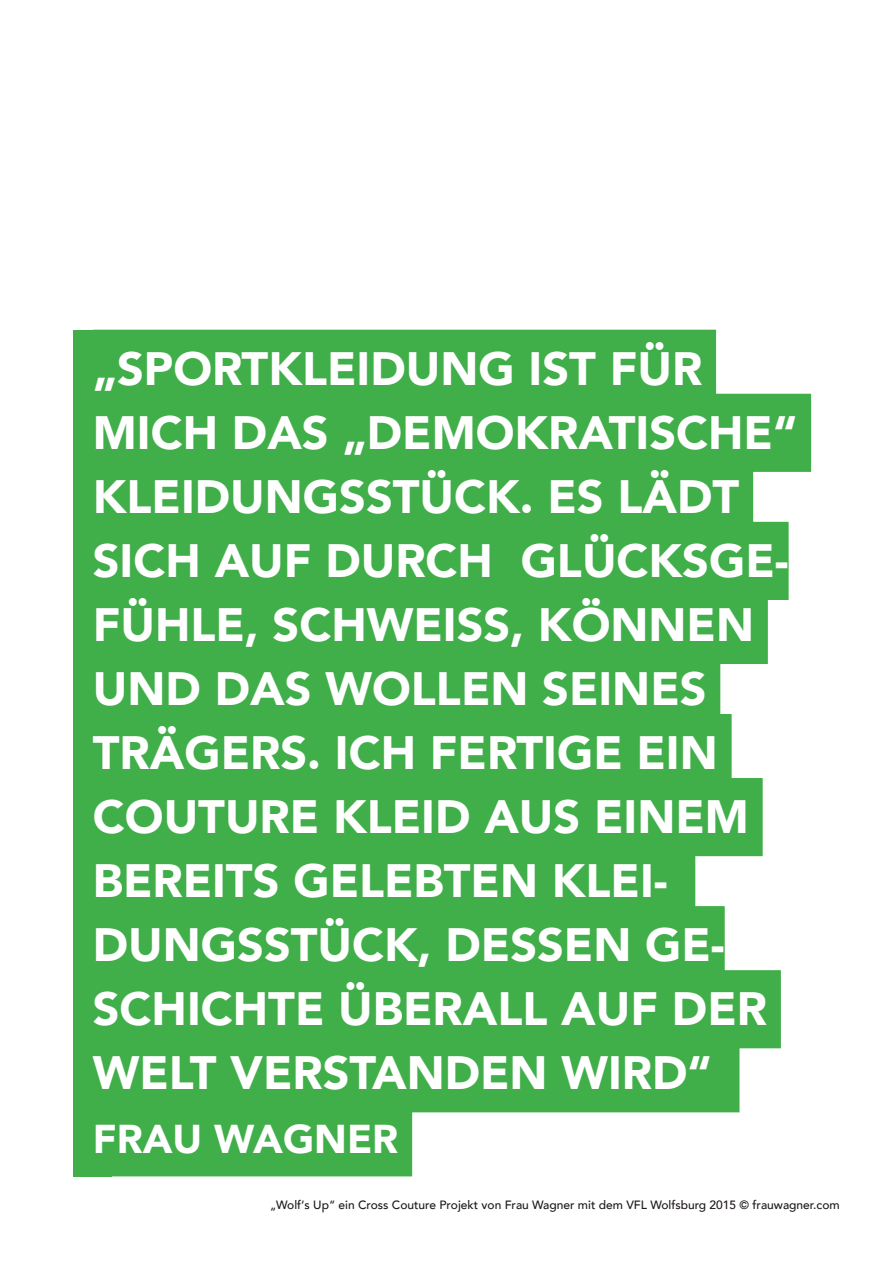
<style>
.page{position:relative;width:893px;height:1263px;background:#fff}
.page>*{position:absolute;margin:0;border:0;box-sizing:border-box;transform-origin:0 0}
.t1{font:900 46.65px/64.1px "Avenir";color:#fff}
.t2{font:900 40.2px "Avenir";color:#fff}
.t3{font:500 12px "Avenir";color:#1d1819}
</style>
<div class="page">
<div style="left:74px;top:330px;width:38px;height:846px;background:#40ae49"></div>
<div style="left:93px;top:330px;width:623px;height:78px;background:#40ae49"></div>
<div style="left:93px;top:394px;width:718px;height:78px;background:#40ae49"></div>
<div style="left:93px;top:458px;width:660px;height:78px;background:#40ae49"></div>
<div style="left:93px;top:522px;width:696px;height:78px;background:#40ae49"></div>
<div style="left:93px;top:586px;width:675px;height:78px;background:#40ae49"></div>
<div style="left:93px;top:650px;width:627px;height:78px;background:#40ae49"></div>
<div style="left:93px;top:714px;width:639px;height:78px;background:#40ae49"></div>
<div style="left:93px;top:778px;width:670px;height:78px;background:#40ae49"></div>
<div style="left:93px;top:842px;width:602px;height:78px;background:#40ae49"></div>
<div style="left:93px;top:906px;width:632px;height:78px;background:#40ae49"></div>
<div style="left:93px;top:970px;width:688px;height:78px;background:#40ae49"></div>
<div style="left:93px;top:1034px;width:646px;height:78px;background:#40ae49"></div>
<div style="left:93px;top:1098px;width:319px;height:78px;background:#40ae49"></div>
<p class="t1" style="left:93px;top:338px;width:706px">„SPORTKLEIDUNG IST FÜR<br>MICH DAS „DEMOKRATISCHE“<br>KLEIDUNGSSTÜCK. ES LÄDT<br>SICH AUF DURCH GLÜCKSGE-<br>FÜHLE, SCHWEISS, KÖNNEN<br>UND DAS WOLLEN SEINES<br>TRÄGERS. ICH FERTIGE EIN<br>COUTURE KLEID AUS EINEM<br>BEREITS GELEBTEN KLEI-<br>DUNGSSTÜCK, DESSEN GE-<br>SCHICHTE ÜBERALL AUF DER<br>WELT VERSTANDEN WIRD“</p>
<p class="t2" style="left:93px;top:1113px;width:307px">FRAU WAGNER</p>
<p class="t3" style="left:270px;top:1197px;width:571px">„Wolf‘s Up“ ein Cross Couture Projekt von Frau Wagner mit dem VFL Wolfsburg 2015 © frauwagner.com</p>
</div>
